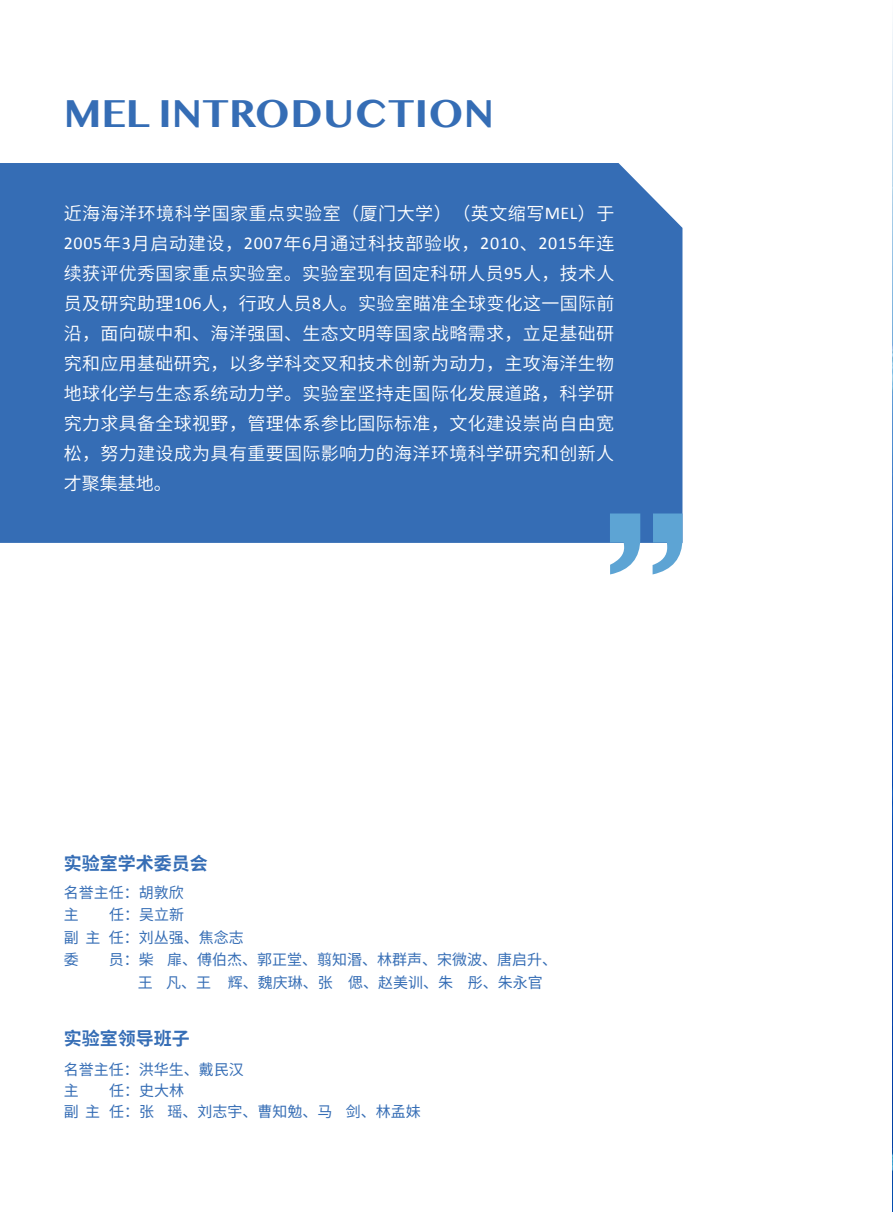
<style>
.page{position:relative;width:893px;height:1212px;background:#fff}
.page>*{position:absolute;margin:0;border:0;box-sizing:border-box;transform-origin:0 0}
.t1{font:700 40.5px "Lao MN";color:#356db5}
.t2{font:18px/30px "Source Han Sans CN";letter-spacing:.02em;color:#fff;text-align:justify}
.t3{font:700 18px "Source Han Sans CN";color:#356db5}
.t4{font:15px/22.5px "Source Han Sans CN";color:#356db5}
.s1{font-family:"Calibri"}
</style>
<div class="page">
<img style="left:892px;top:22px;width:1px;height:1190px">
<div style="left:0;top:163px;width:682px;height:380px;background:#356db5"></div>
<svg style="left:610px;top:513px;width:72px;height:61px"></svg>
<h1 class="t1" style="left:64px;top:90px;width:432px">MEL INTRODUCTION</h1>
<p class="t2" style="left:64px;top:198px;width:552px">近海海洋环境科学国家重点实验室（厦门大学）（英文缩写<span class="s1">MEL</span>）于<span class="s1">2005</span>年<span class="s1">3</span>月启动建设，<span class="s1">2007</span>年<span class="s1">6</span>月通过科技部验收，<span class="s1">2010</span>、<span class="s1">2015</span>年连续获评优秀国家重点实验室。实验室现有固定科研人员<span class="s1">95</span>人，技术人员及研究助理<span class="s1">106</span>人，行政人员<span class="s1">8</span>人。实验室瞄准全球变化这一国际前沿，面向碳中和、海洋强国、生态文明等国家战略需求，立足基础研究和应用基础研究，以多学科交叉和技术创新为动力，主攻海洋生物地球化学与生态系统动力学。实验室坚持走国际化发展道路，科学研究力求具备全球视野，管理体系参比国际标准，文化建设崇尚自由宽松，努力建设成为具有重要国际影响力的海洋环境科学研究和创新人才聚集基地。</p>
<p class="t3" style="left:64px;top:853px;width:145px">实验室学术委员会</p>
<p class="t4" style="left:64px;top:881px;width:121px">名誉主任：胡敦欣主</p>
<p class="t4" style="left:64px;top:903px;width:181px;text-indent:45px">任：吴立新<br>副 主 任：刘丛强、焦念志委</p>
<p class="t4" style="left:138px;top:948px;width:421px;text-indent:-29px">员：柴 扉、傅伯杰、郭正堂、翦知湣、林群声、宋微波、唐启升、王 凡、王 辉、魏庆琳、张 偲、赵美训、朱 彤、朱永官</p>
<p class="t3" style="left:64px;top:1028px;width:127px">实验室领导班子</p>
<p class="t4" style="left:64px;top:1059px;width:181px;line-height:21px">名誉主任：洪华生、戴民汉主</p>
<p class="t4" style="left:64px;top:1080px;width:359px;line-height:21px;text-indent:45px">任：史大林<br>副 主 任：张 瑶、刘志宇、曹知勉、马 剑、林孟妹</p>
</div>
